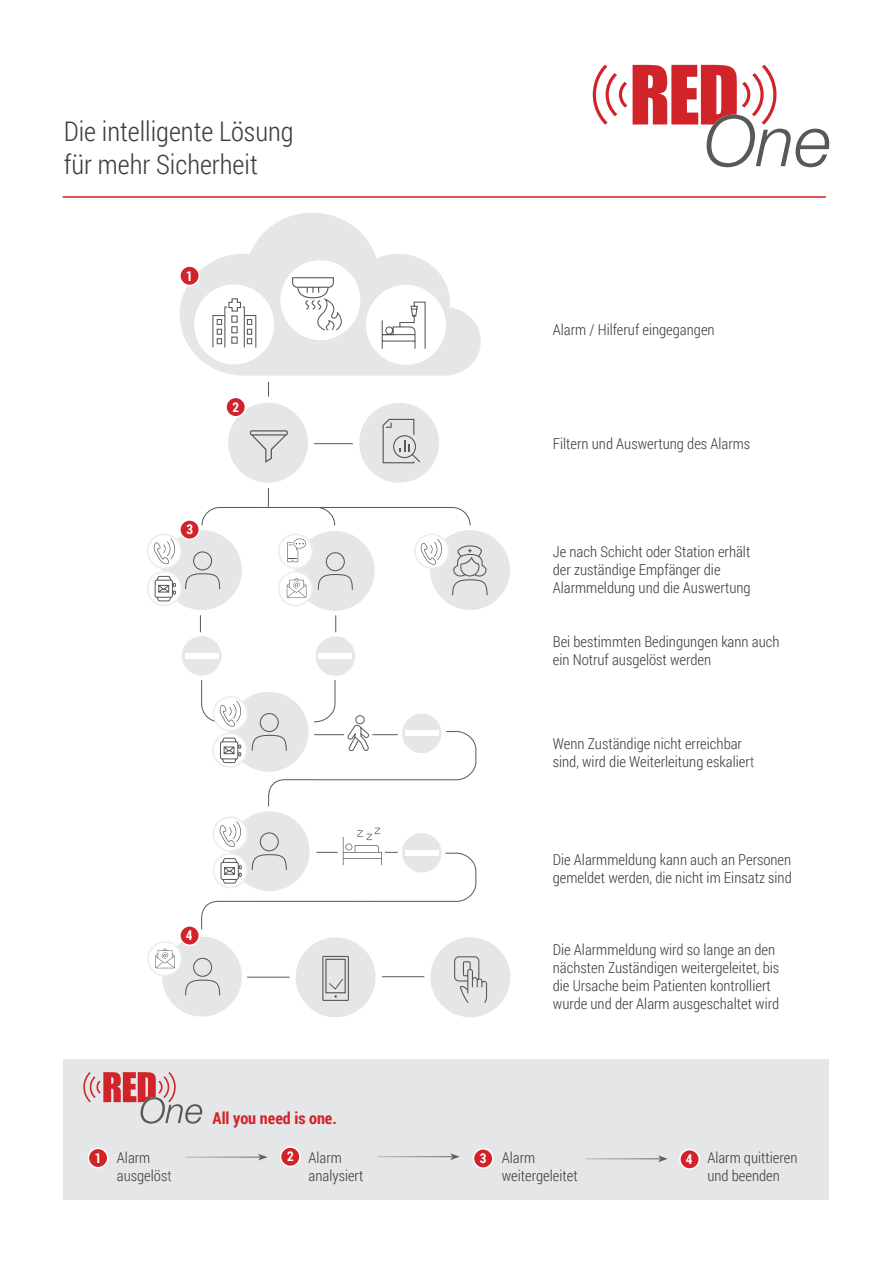
<style>
.page{position:relative;width:893px;height:1263px;background:#fff}
.page>*{position:absolute;margin:0;border:0;box-sizing:border-box;transform-origin:0 0}
.t1{font:300 27px/32.4px "Roboto Condensed";color:#3e3e3f}
.t2{font:700 16.35px "Roboto Condensed";color:#d1232a}
.t3{font:300 15px/18px "Roboto Condensed";color:#3e3e3f}
.t4{font:700 13.5px "Roboto Condensed";color:#fff}
.s1{color:#57585a}
</style>
<div class="page">
<div style="left:430px;top:530px;width:80px;height:80px;background:#e5e6e8;border-radius:50%"></div>
<div style="left:295px;top:531px;width:80px;height:80px;background:#e5e6e8;border-radius:50%"></div>
<svg style="left:180px;top:213px;width:301px;height:163px;fill:#e5e6e8"></svg>
<div style="left:280px;top:260px;width:80px;height:80px;background:#fff;border-radius:50%"></div>
<div style="left:366px;top:285px;width:80px;height:80px;background:#fff;border-radius:50%"></div>
<div style="left:194px;top:284px;width:80px;height:80px;background:#fff;border-radius:50%"></div>
<div style="left:296px;top:937px;width:80px;height:80px;background:#e5e6e8;border-radius:50%"></div>
<div style="left:430px;top:937px;width:80px;height:80px;background:#e5e6e8;border-radius:50%"></div>
<div style="left:228px;top:403px;width:80px;height:80px;background:#e5e6e8;border-radius:50%"></div>
<svg style="left:250px;top:430px;width:38px;height:33px"></svg>
<div style="left:229px;top:692px;width:80px;height:80px;background:#e5e6e8;border-radius:50%"></div>
<div style="left:359px;top:403px;width:80px;height:80px;background:#e5e6e8;border-radius:50%"></div>
<svg style="left:383px;top:419px;width:37px;height:44px"></svg>
<div style="left:162px;top:937px;width:80px;height:79px;background:#e5e6e8;border-radius:50%"></div>
<svg style="left:185px;top:958px;width:35px;height:37px"></svg>
<div style="left:230px;top:811px;width:80px;height:80px;background:#e5e6e8;border-radius:50%"></div>
<hr style="left:382px;top:976px;width:42px;height:1px;background:#57585a">
<hr style="left:247px;top:977px;width:43px;height:1px;background:#57585a">
<div style="left:180px;top:266px;width:19px;height:19px;background:#d1232a;border-radius:50%"></div>
<div style="left:179px;top:265px;width:21px;height:21px;border:2px solid #fff;border-radius:50%"></div>
<div style="left:226px;top:397px;width:19px;height:20px;background:#d1232a;border-radius:50%"></div>
<div style="left:225px;top:397px;width:21px;height:20px;border:2px solid #fff;border-radius:50%"></div>
<div style="left:180px;top:926px;width:19px;height:19px;background:#d1232a;border-radius:50%"></div>
<div style="left:179px;top:925px;width:21px;height:21px;border:2px solid #fff;border-radius:50%"></div>
<hr style="left:314px;top:443px;width:39px;height:1px;background:#57585a">
<div style="left:162px;top:530px;width:80px;height:80px;background:#e5e6e8;border-radius:50%"></div>
<svg style="left:185px;top:551px;width:35px;height:38px"></svg>
<div style="left:148px;top:534px;width:33px;height:34px;background:#fff;border-radius:50%"></div>
<div style="left:147px;top:533px;width:35px;height:36px;border:2px solid #ededed;border-radius:50%"></div>
<svg style="left:154px;top:538px;width:21px;height:26px"></svg>
<svg style="left:318px;top:552px;width:35px;height:38px"></svg>
<div style="left:279px;top:572px;width:33px;height:34px;background:#fff;border-radius:50%"></div>
<div style="left:278px;top:571px;width:35px;height:35px;border:2px solid #ededed;border-radius:50%"></div>
<div style="left:279px;top:534px;width:33px;height:34px;background:#fff;border-radius:50%"></div>
<div style="left:278px;top:533px;width:35px;height:36px;border:2px solid #ededed;border-radius:50%"></div>
<svg style="left:287px;top:538px;width:19px;height:24px"></svg>
<svg style="left:287px;top:578px;width:19px;height:20px"></svg>
<div style="left:148px;top:942px;width:34px;height:33px;background:#fff;border-radius:50%"></div>
<div style="left:147px;top:941px;width:36px;height:35px;border:2px solid #ededed;border-radius:50%"></div>
<svg style="left:155px;top:948px;width:20px;height:20px"></svg>
<div style="left:180px;top:520px;width:19px;height:19px;background:#d1232a;border-radius:50%"></div>
<div style="left:179px;top:519px;width:21px;height:21px;border:2px solid #fff;border-radius:50%"></div>
<svg style="left:200px;top:615px;width:1px;height:17px"></svg>
<svg style="left:335px;top:615px;width:1px;height:17px"></svg>
<svg style="left:201px;top:488px;width:270px;height:38px"></svg>
<svg style="left:268px;top:382px;width:1px;height:15px"></svg>
<svg style="left:212px;top:298px;width:45px;height:50px"></svg>
<svg style="left:148px;top:572px;width:33px;height:33px"></svg>
<div style="left:147px;top:571px;width:35px;height:35px;border:2px solid #ededed;border-radius:50%"></div>
<svg style="left:155px;top:576px;width:21px;height:25px"></svg>
<svg style="left:415px;top:534px;width:34px;height:34px"></svg>
<div style="left:414px;top:533px;width:36px;height:36px;border:2px solid #ededed;border-radius:50%"></div>
<svg style="left:421px;top:539px;width:21px;height:26px"></svg>
<svg style="left:292px;top:277px;width:55px;height:54px"></svg>
<svg style="left:382px;top:301px;width:44px;height:48px"></svg>
<svg style="left:252px;top:680px;width:225px;height:127px"></svg>
<svg style="left:452px;top:545px;width:36px;height:50px"></svg>
<svg style="left:454px;top:956px;width:33px;height:47px"></svg>
<div style="left:214px;top:697px;width:33px;height:34px;background:#fff;border-radius:50%"></div>
<div style="left:213px;top:696px;width:35px;height:35px;border:2px solid #ededed;border-radius:50%"></div>
<svg style="left:201px;top:680px;width:40px;height:47px"></svg>
<svg style="left:213px;top:733px;width:34px;height:34px"></svg>
<div style="left:212px;top:732px;width:35px;height:36px;border:2px solid #ededed;border-radius:50%"></div>
<svg style="left:220px;top:737px;width:21px;height:26px"></svg>
<div style="left:213px;top:816px;width:35px;height:36px;border:2px solid #ededed;border-radius:50%"></div>
<svg style="left:201px;top:821px;width:276px;height:109px"></svg>
<div style="left:402px;top:714px;width:39px;height:39px;background:#e5e6e8;border-radius:50%"></div>
<div style="left:405px;top:731px;width:33px;height:5px;background:#fff"></div>
<div style="left:316px;top:636px;width:39px;height:40px;background:#e5e6e8;border-radius:50%"></div>
<div style="left:319px;top:653px;width:33px;height:6px;background:#fff"></div>
<div style="left:182px;top:636px;width:39px;height:40px;background:#e5e6e8;border-radius:50%"></div>
<div style="left:185px;top:653px;width:33px;height:6px;background:#fff"></div>
<div style="left:402px;top:833px;width:39px;height:39px;background:#e5e6e8;border-radius:50%"></div>
<div style="left:405px;top:850px;width:33px;height:5px;background:#fff"></div>
<hr style="left:63px;top:196px;width:762px;height:2px;background:#d1232a">
<div style="left:64px;top:1059px;width:765px;height:140px;background:#e5e6e8"></div>
<div style="left:88px;top:1148px;width:20px;height:20px;background:#d1232a;border-radius:50%"></div>
<div style="left:88px;top:1147px;width:20px;height:21px;border:2px solid #fff;border-radius:50%"></div>
<div style="left:281px;top:1147px;width:19px;height:19px;background:#d1232a;border-radius:50%"></div>
<div style="left:280px;top:1146px;width:21px;height:21px;border:2px solid #fff;border-radius:50%"></div>
<div style="left:473px;top:1149px;width:20px;height:19px;background:#d1232a;border-radius:50%"></div>
<div style="left:473px;top:1148px;width:21px;height:21px;border:2px solid #fff;border-radius:50%"></div>
<div style="left:680px;top:1149px;width:19px;height:20px;background:#d1232a;border-radius:50%"></div>
<div style="left:679px;top:1149px;width:21px;height:21px;border:2px solid #fff;border-radius:50%"></div>
<hr style="left:378px;top:1156px;width:75px;height:1px;background:#fff">
<svg style="left:450px;top:1153px;width:10px;height:7px"></svg>
<hr style="left:185px;top:1157px;width:75px;height:1px;background:#fff">
<svg style="left:258px;top:1154px;width:9px;height:6px"></svg>
<hr style="left:585px;top:1158px;width:75px;height:1px;background:#fff">
<svg style="left:658px;top:1155px;width:10px;height:7px"></svg>
<div style="left:325px;top:959px;width:21px;height:34px;border:1px solid #57585a"></div>
<svg style="left:328px;top:978px;width:16px;height:20px"></svg>
<div style="left:322px;top:956px;width:27px;height:45px;border:1px solid #57585a"></div>
<svg style="left:633px;top:65px;width:196px;height:102px"></svg>
<svg style="left:593px;top:65px;width:34px;height:60px"></svg>
<svg style="left:83px;top:1072px;width:119px;height:51px"></svg>
<h1 class="t1" style="left:64px;top:114px;width:231px">Die intelligente Lösung für mehr Sicherheit</h1>
<p class="t4" style="left:186px;top:266px;width:8px">1</p>
<p class="t4" style="left:233px;top:397px;width:8px">2</p>
<p class="t4" style="left:186px;top:520px;width:8px">3</p>
<p class="t4" style="left:186px;top:926px;width:8px">4</p>
<p class="t2" style="left:213px;top:1106px;width:126px">All you need is one.</p>
<p class="t3" style="left:553px;top:320px;width:163px">Alarm / Hilferuf eingegangen</p>
<p class="t3" style="left:553px;top:434px;width:199px">Filtern und Auswertung des Alarms</p>
<p class="t3" style="left:553px;top:543px;width:199px">Je nach Schicht oder Station erhält der zuständige Empfänger die<br>Alarmmeldung und die Auswertung</p>
<p class="t3" style="left:553px;top:633px;width:228px">Bei bestimmten Bedingungen kann auch ein Notruf ausgelöst werden</p>
<p class="t3" style="left:553px;top:735px;width:203px">Wenn Zuständige nicht erreichbar sind, wird die Weiterleitung eskalier<span class="s1">t</span></p>
<p class="t3" style="left:553px;top:850px;width:240px">Die Alarmmeldung kann auch an Personen gemeldet werden, die nicht im Einsatz sind</p>
<p class="t3" style="left:553px;top:940px;width:228px">Die Alarmmeldung wird so lange an den nächsten Zuständigen weitergeleitet, bis die Ursache beim Patienten kontrolliert wurde und der Alarm ausgeschaltet wird</p>
<p class="t4" style="left:95px;top:1149px;width:8px">1</p>
<p class="t4" style="left:287px;top:1147px;width:8px">2</p>
<p class="t4" style="left:480px;top:1149px;width:8px">3</p>
<p class="t4" style="left:686px;top:1150px;width:8px">4</p>
<p class="t3" style="left:117px;top:1148px;width:56px">Alarm ausgelös<span class="s1">t</span></p>
<p class="t3" style="left:308px;top:1148px;width:57px">Alarm analysiert</p>
<p class="t3" style="left:502px;top:1148px;width:78px">Alarm weitergeleitet</p>
<p class="t3" style="left:707px;top:1148px;width:92px">Alarm quittieren und beenden</p>
</div>
